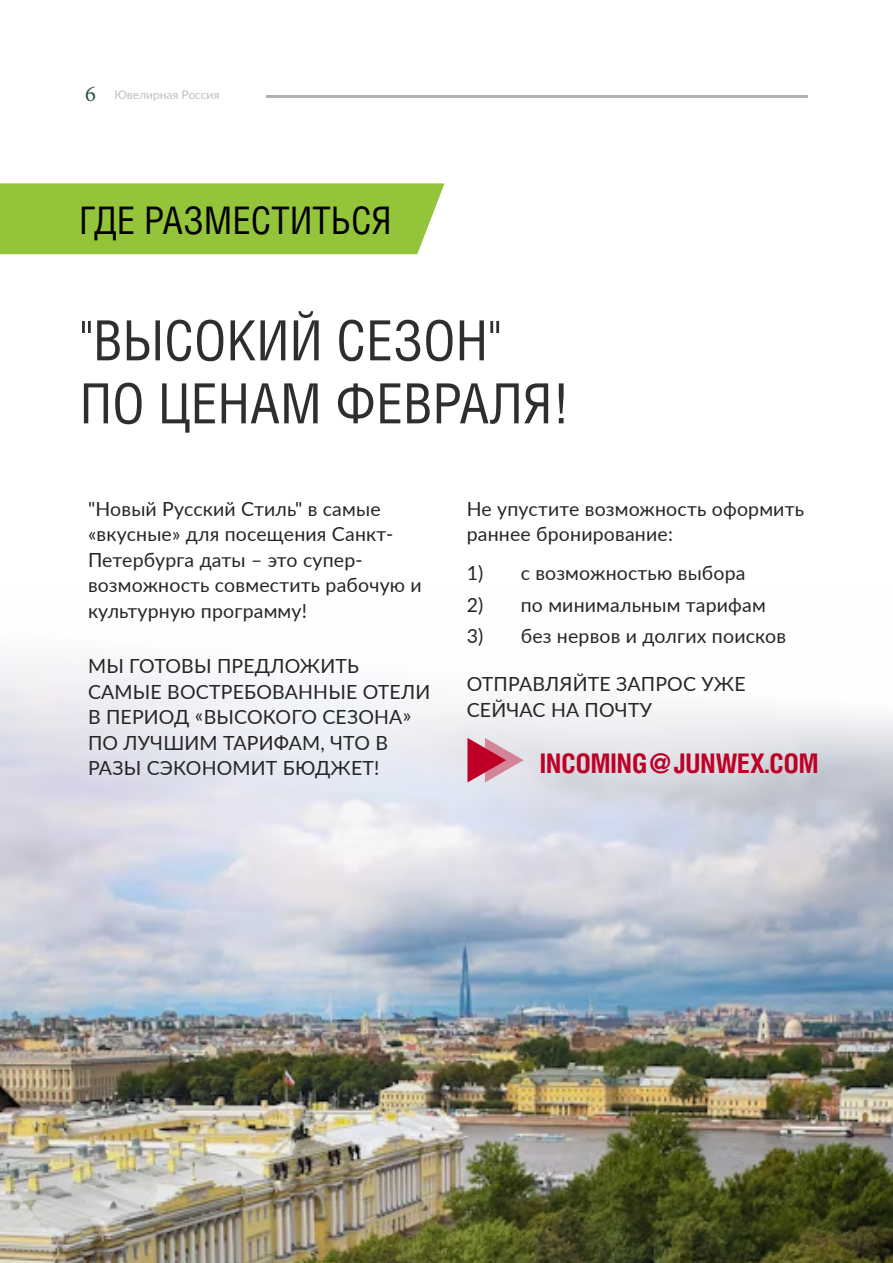
<style>
.page{position:relative;width:893px;height:1263px;background:#fff}
.page>*{position:absolute;margin:0;border:0;box-sizing:border-box;transform-origin:0 0}
.t1{font:55.5px/63px "Helios Cond C";color:#000}
.t2{font:38.1px "Helios Cond C";color:#000}
.t3{font:700 27px "Helios Cond C";color:#be0027}
.t4{font:19.5px/25.5px "Lato";letter-spacing:.01em;color:#262626}
.t5{font:12px "Lato";color:#c0c0c0}
.s1{font-family:"Minion Pro";font-size:22.5px;color:#2d5244}
</style>
<div class="page">
<img style="left:1px;top:660px;width:892px;height:603px">
<div style="left:0;top:183px;width:444px;height:71px;background:#94c43a"></div>
<svg style="left:467px;top:738px;width:57px;height:44px;background:#d37f94"></svg>
<hr style="left:266px;top:95px;width:542px;height:2px;background:#6e7671">
<p class="t5" style="left:85px;top:86px;width:136px"><span class="s1">6</span> Ювелирная Россия</p>
<p class="t2" style="left:79px;top:197px;width:314px">ГДЕ РАЗМЕСТИТЬСЯ</p>
<h1 class="t1" style="left:80px;top:308px;width:492px">"ВЫСОКИЙ СЕЗОН"<br>ПО ЦЕНАМ ФЕВРАЛЯ!</h1>
<p class="t4" style="left:88px;top:495px;width:335px">"Новый Русский Стиль" в самые «вкусные» для посещения Санкт-<br>Петербурга даты – это супер&shy;возможность совместить рабочую и культурную программу!</p>
<p class="t4" style="left:88px;top:652px;width:344px">МЫ ГОТОВЫ ПРЕДЛОЖИТЬ<br>САМЫЕ ВОСТРЕБОВАННЫЕ ОТЕЛИ<br>В ПЕРИОД «ВЫСОКОГО СЕЗОНА»<br>ПО ЛУЧШИМ ТАРИФАМ, ЧТО В<br>РАЗЫ СЭКОНОМИТ БЮДЖЕТ!</p>
<p class="t4" style="left:467px;top:495px;width:339px">Не упустите возможность оформить раннее бронирование:</p>
<p class="t4" style="left:467px;top:559px;width:280px">1) с возможностью выбора</p>
<p class="t4" style="left:467px;top:591px;width:301px">2) по минимальным тарифам</p>
<p class="t4" style="left:467px;top:622px;width:321px">3) без нервов и долгих поисков</p>
<p class="t4" style="left:467px;top:670px;width:280px">ОТПРАВЛЯЙТЕ ЗАПРОС УЖЕ<br>СЕЙЧАС НА ПОЧТУ</p>
<p class="t3" style="left:540px;top:747px;width:280px">INCOMING@JUNWEX.COM</p>
</div>
